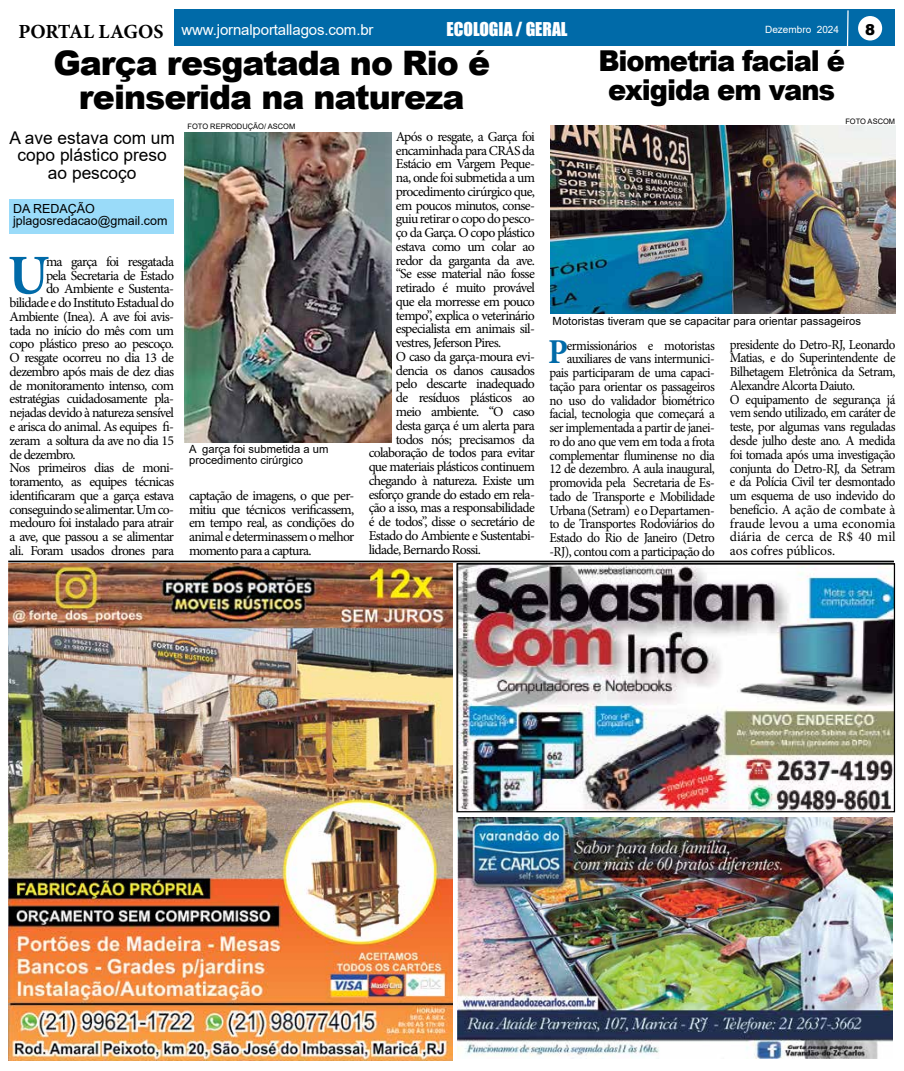
<style>
.page{position:relative;width:904px;height:1071px;background:#fff}
.page>*{position:absolute;margin:0;border:0;box-sizing:border-box;transform-origin:0 0}
.t1{font:700 56px "Minion Pro";color:#006aa8}
.t2{font:700 34.88px "Minion Pro";color:#006aa8;scale:.95 1}
.t3{font:900 33.75px/33.8px "Arial";letter-spacing:-.03em;color:#000;text-align:center}
.t4{font:900 28.75px/28.8px "Arial";letter-spacing:-.04em;color:#000;text-align:center;scale:.95 1}
.t5{font:700 20px "Minion Pro";color:#000}
.t6{font:17.5px/17.5px "Arial";color:#000;text-align:center}
.t7{font:17.5px "Impact";color:#fff}
.t8{font:15px "Arial";letter-spacing:-.01em;color:#fff}
.t9{font:900 15px "Arial";color:#000}
.t10{font:13.75px/13.8px "Minion Pro";letter-spacing:-.05em;color:#000;text-align:justify}
.t11{font:13.75px/13.8px "Minion Pro";letter-spacing:-.05em;color:#000;text-align:right;scale:.95 1}
.t12{font:12.5px/12.5px "Arial";color:#000}
.t13{font:11.25px/11.2px "Arial";color:#000}
.t14{font:10px "Arial";color:#fff}
.t15{font:7.5px "Arial";color:#000}
</style>
<div class="page">
<div style="left:175px;top:9px;width:720px;height:36px;background:#006aa8"></div>
<div style="left:858px;top:16px;width:24px;height:24px;background:#fff;border-radius:50%"></div>
<svg style="left:846px;top:10px;width:3px;height:36px"></svg>
<img style="left:458px;top:565px;width:435px;height:245px">
<div style="left:456px;top:563px;width:439px;height:249px;border:1px solid #000"></div>
<img style="left:458px;top:817px;width:434px;height:241px">
<div style="left:10px;top:199px;width:164px;height:35px;background:#9adbf9"></div>
<div style="left:8px;top:560px;width:885px;height:2px;border:1px solid #000"></div>
<img style="left:185px;top:132px;width:206px;height:310px">
<img style="left:550px;top:126px;width:345px;height:188px">
<img style="left:9px;top:563px;width:443px;height:496px">
<h3 class="t5" style="left:18px;top:18px;width:147px">PORTAL LAGOS</h3>
<p class="t7" style="left:446px;top:16px;width:123px">ECOLOGIA / GERAL</p>
<p class="t9" style="left:865px;top:18px;width:12px">8</p>
<p class="t8" style="left:182px;top:19px;width:193px">www.jornalportallagos.com.br</p>
<h3 class="t3" style="left:53px;top:45px;width:438px">Garça resgatada no Rio é reinserida na natureza</h3>
<p class="t14" style="left:765px;top:23px;width:75px">Dezembro 2024</p>
<h3 class="t4" style="left:598px;top:46px;width:261px">Biometria facial é exigida em vans</h3>
<p class="t6" style="left:10px;top:128px;width:167px">A ave estava com um copo plástico preso ao pescoço</p>
<p class="t12" style="left:13px;top:202px;width:156px">DA REDAÇÃO jplagosredacao@gmail.com</p>
<p class="t10" style="left:46px;top:254px;width:129px">ma garça foi resgatada</p>
<p class="t10" style="left:46px;top:268px;width:129px">pela Secretaria de Estado</p>
<p class="t10" style="left:46px;top:282px;width:129px">do Ambiente e Sustenta-</p>
<p class="t10" style="left:10px;top:296px;width:166px">bilidade e do Instituto Estadual do</p>
<p class="t10" style="left:10px;top:309px;width:166px">Ambiente (Inea). A ave foi avis-</p>
<p class="t10" style="left:10px;top:323px;width:166px">tada no início do mês com um</p>
<p class="t10" style="left:10px;top:337px;width:166px">copo plástico preso ao pescoço.</p>
<p class="t10" style="left:10px;top:351px;width:166px">O resgate ocorreu no dia 13 de</p>
<p class="t10" style="left:10px;top:364px;width:166px">dezembro após mais de dez dias</p>
<p class="t10" style="left:10px;top:378px;width:166px">de monitoramento intenso, com</p>
<p class="t10" style="left:10px;top:392px;width:166px">estratégias cuidadosamente pla-</p>
<p class="t10" style="left:10px;top:406px;width:166px">nejadas devido à natureza sensível</p>
<p class="t10" style="left:10px;top:419px;width:166px">e arisca do animal. As equipes fi-</p>
<p class="t10" style="left:10px;top:433px;width:166px">zeram a soltura da ave no dia 15</p>
<p class="t10" style="left:10px;top:447px;width:68px">de dezembro.</p>
<p class="t10" style="left:10px;top:461px;width:166px">Nos primeiros dias de moni-</p>
<p class="t10" style="left:10px;top:474px;width:166px">toramento, as equipes técnicas</p>
<p class="t10" style="left:10px;top:488px;width:166px">identificaram que a garça estava</p>
<p class="t10" style="left:10px;top:502px;width:166px">conseguindo se alimentar. Um co-</p>
<p class="t10" style="left:10px;top:516px;width:166px">medouro foi instalado para atrair</p>
<p class="t10" style="left:10px;top:529px;width:166px">a ave, que passou a se alimentar</p>
<p class="t10" style="left:10px;top:543px;width:166px">ali. Foram usados drones para</p>
<h1 class="t1" style="left:8px;top:236px;width:42px">U</h1>
<p class="t15" style="left:187px;top:121px;width:109px">FOTO REPRODUÇÃO/ ASCOM</p>
<p class="t13" style="left:189px;top:443px;width:141px">A garça foi submetida a um procedimento cirúrgico</p>
<p class="t10" style="left:189px;top:488px;width:167px">captação de imagens, o que per&shy;mitiu que técnicos verificassem, em tempo real, as condições do animal e determinassem o melhor momento para a captura.</p>
<p class="t10" style="left:396px;top:129px;width:140px">Após o resgate, a Garça foi</p>
<p class="t10" style="left:396px;top:143px;width:141px">encaminhada para CRAS da</p>
<p class="t10" style="left:396px;top:157px;width:140px">Estácio em Vargem Peque-</p>
<p class="t10" style="left:396px;top:171px;width:141px">na, onde foi submetida a um</p>
<p class="t10" style="left:396px;top:184px;width:141px">procedimento cirúrgico que,</p>
<p class="t10" style="left:396px;top:198px;width:140px">em poucos minutos, conse-</p>
<p class="t10" style="left:396px;top:212px;width:140px">guiu retirar o copo do pesco-</p>
<p class="t10" style="left:396px;top:226px;width:140px">ço da Garça. O copo plástico</p>
<p class="t10" style="left:396px;top:239px;width:140px">estava como um colar ao</p>
<p class="t10" style="left:396px;top:253px;width:140px">redor da garganta da ave.</p>
<p class="t10" style="left:396px;top:267px;width:140px">“Se esse material não fosse</p>
<p class="t10" style="left:396px;top:281px;width:140px">retirado é muito provável</p>
<p class="t10" style="left:396px;top:294px;width:140px">que ela morresse em pouco</p>
<p class="t10" style="left:396px;top:308px;width:140px">tempo”, explica o veterinário</p>
<p class="t10" style="left:396px;top:322px;width:141px">especialista em animais sil-</p>
<p class="t10" style="left:396px;top:336px;width:107px">vestres, Jeferson Pires.</p>
<p class="t10" style="left:396px;top:349px;width:140px">O caso da garça-moura evi-</p>
<p class="t10" style="left:396px;top:363px;width:141px">dencia os danos causados</p>
<p class="t10" style="left:396px;top:377px;width:140px">pelo descarte inadequado</p>
<p class="t10" style="left:396px;top:391px;width:140px">de resíduos plásticos ao</p>
<p class="t10" style="left:396px;top:404px;width:140px">meio ambiente. “O caso</p>
<p class="t10" style="left:396px;top:418px;width:141px">desta garça é um alerta para</p>
<p class="t10" style="left:396px;top:432px;width:140px">todos nós; precisamos da</p>
<p class="t10" style="left:369px;top:446px;width:168px">colaboração de todos para evitar</p>
<p class="t10" style="left:369px;top:459px;width:168px">que materiais plásticos continuem</p>
<p class="t10" style="left:369px;top:473px;width:168px">chegando à natureza. Existe um</p>
<p class="t10" style="left:369px;top:487px;width:168px">esforço grande do estado em rela-</p>
<p class="t10" style="left:369px;top:501px;width:168px">ção a isso, mas a responsabilidade</p>
<p class="t10" style="left:369px;top:514px;width:168px">é de todos”, disse o secretário de</p>
<p class="t10" style="left:369px;top:528px;width:168px">Estado do Ambiente e Sustentabi-</p>
<p class="t10" style="left:369px;top:542px;width:114px">lidade, Bernardo Rossi.</p>
<p class="t15" style="left:845px;top:116px;width:51px">FOTO ASCOM</p>
<p class="t13" style="left:552px;top:315px;width:310px">Motoristas tiveram que se capacitar para orientar passageiros</p>
<p class="t11" style="left:549px;top:338px;width:176px">ermissionários e motoristas auxiliares de vans intermunici&shy;pais participaram de uma capaci&shy;tação para orientar os passageiros no uso do validador biométrico facial, tecnologia que começará a ser implementada a partir de janei&shy;ro do ano que vem em toda a frota complementar fluminense no dia<br>12 de dezembro. A aula inaugural, promovida pela Secretaria de Es&shy;tado de Transporte e Mobilidade<br>Urbana (Setram) e o Departamen&shy;to de Transportes Rodoviários do<br>Estado do Rio de Janeiro (Detro -RJ), contou com a participação do</p>
<p class="t11" style="left:730px;top:337px;width:176px;text-align:left">presidente do Detro-RJ, Leonardo<br>Matias, e do Superintendente de<br>Bilhetagem Eletrônica da Setram,<br>Alexandre Alcorta Daiuto.<br>O equipamento de segurança já vem sendo utilizado, em caráter de teste, por algumas vans reguladas desde julho deste ano. A medida foi tomada após uma investigação conjunta do Detro-RJ, da Setram e da Polícia Civil ter desmontado um esquema de uso indevido do benefício. A ação de combate à fraude levou a uma economia diária de cerca de R$ 40 mil aos cofres públicos.</p>
<h2 class="t2" style="left:548px;top:327px;width:22px">P</h2>
</div>
